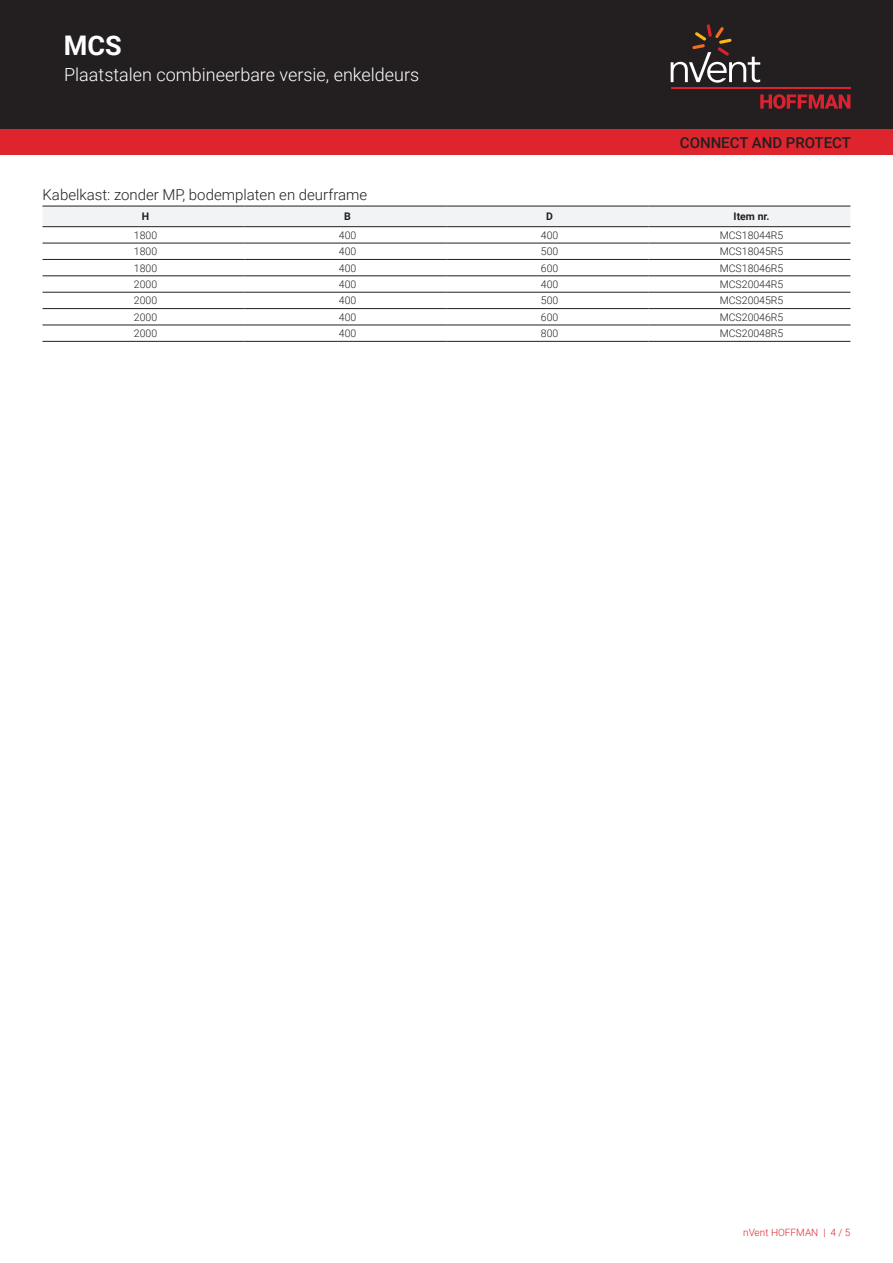
<style>
.page{position:relative;width:893px;height:1263px;background:#fff}
.page>*{position:absolute;margin:0;border:0;box-sizing:border-box;transform-origin:0 0}
.t1{font:700 27px "Roboto";color:#fff}
.t2{font:300 18px "Roboto";color:#fff}
.t3{font:300 15px "Roboto";color:#231f20}
.t4{font:500 15px "Roboto";color:#231f20}
.t5{font:300 10.5px "Roboto";color:#231f20}
.t6{font:700 10.5px "Roboto";color:#231f20}
.t7{font:300 10.05px "Roboto";color:#de252e}
</style>
<div class="page">
<div style="left:0;top:0;width:893px;height:129px;background:#231f20"></div>
<svg style="left:760px;top:94px;width:90px;height:15px"></svg>
<hr style="left:671px;top:88px;width:179px;height:1px;background:#db2230">
<svg style="left:671px;top:24px;width:89px;height:59px"></svg>
<div style="left:0;top:129px;width:893px;height:26px;background:#de252e"></div>
<div style="left:43px;top:207px;width:807px;height:19px;background:#f2f3f4"></div>
<hr style="left:43px;top:206px;width:201px;height:1px;background:#231f20">
<hr style="left:244px;top:206px;width:202px;height:1px;background:#231f20">
<hr style="left:446px;top:206px;width:202px;height:1px;background:#231f20">
<hr style="left:648px;top:206px;width:202px;height:1px;background:#231f20">
<hr style="left:43px;top:243px;width:201px;height:1px;background:#231f20">
<hr style="left:244px;top:243px;width:202px;height:1px;background:#231f20">
<hr style="left:446px;top:243px;width:202px;height:1px;background:#231f20">
<hr style="left:648px;top:243px;width:202px;height:1px;background:#231f20">
<hr style="left:43px;top:259px;width:201px;height:1px;background:#231f20">
<hr style="left:244px;top:259px;width:202px;height:1px;background:#231f20">
<hr style="left:446px;top:259px;width:202px;height:1px;background:#231f20">
<hr style="left:648px;top:259px;width:202px;height:1px;background:#231f20">
<hr style="left:43px;top:276px;width:201px;height:1px;background:#231f20">
<hr style="left:244px;top:276px;width:202px;height:1px;background:#231f20">
<hr style="left:446px;top:276px;width:202px;height:1px;background:#231f20">
<hr style="left:648px;top:276px;width:202px;height:1px;background:#231f20">
<hr style="left:43px;top:292px;width:201px;height:1px;background:#231f20">
<hr style="left:244px;top:292px;width:202px;height:1px;background:#231f20">
<hr style="left:446px;top:292px;width:202px;height:1px;background:#231f20">
<hr style="left:648px;top:292px;width:202px;height:1px;background:#231f20">
<hr style="left:43px;top:308px;width:201px;height:1px;background:#231f20">
<hr style="left:244px;top:308px;width:202px;height:1px;background:#231f20">
<hr style="left:446px;top:308px;width:202px;height:1px;background:#231f20">
<hr style="left:648px;top:308px;width:202px;height:1px;background:#231f20">
<hr style="left:43px;top:325px;width:201px;height:1px;background:#231f20">
<hr style="left:244px;top:325px;width:202px;height:1px;background:#231f20">
<hr style="left:446px;top:325px;width:202px;height:1px;background:#231f20">
<hr style="left:648px;top:325px;width:202px;height:1px;background:#231f20">
<hr style="left:43px;top:341px;width:201px;height:1px;background:#231f20">
<hr style="left:244px;top:341px;width:202px;height:1px;background:#231f20">
<hr style="left:446px;top:341px;width:202px;height:1px;background:#231f20">
<hr style="left:648px;top:341px;width:202px;height:1px;background:#231f20">
<hr style="left:43px;top:226px;width:201px;height:1px;background:#231f20">
<hr style="left:244px;top:226px;width:202px;height:1px;background:#231f20">
<hr style="left:446px;top:226px;width:202px;height:1px;background:#231f20">
<hr style="left:648px;top:226px;width:202px;height:1px;background:#231f20">
<h1 class="t1" style="left:64px;top:26px;width:59px">MCS</h1>
<h2 class="t2" style="left:64px;top:62px;width:357px">Plaatstalen combineerbare versie, enkeldeurs</h2>
<h3 class="t4" style="left:680px;top:132px;width:173px">CONNECT AND PROTECT</h3>
<h3 class="t3" style="left:43px;top:184px;width:326px">Kabelkast: zonder MP, bodemplaten en deurframe</h3>
<p class="t6" style="left:142px;top:209px;width:9px">H</p>
<p class="t6" style="left:344px;top:209px;width:8px">B</p>
<p class="t6" style="left:546px;top:209px;width:8px">D</p>
<p class="t6" style="left:734px;top:209px;width:37px">Item nr.</p>
<p class="t5" style="left:134px;top:228px;width:25px">1800</p>
<p class="t5" style="left:339px;top:228px;width:19px">400</p>
<p class="t5" style="left:541px;top:228px;width:19px">400</p>
<p class="t5" style="left:720px;top:228px;width:65px">MCS18044R5</p>
<p class="t5" style="left:134px;top:244px;width:25px">1800</p>
<p class="t5" style="left:339px;top:244px;width:19px">400</p>
<p class="t5" style="left:541px;top:244px;width:19px">500</p>
<p class="t5" style="left:720px;top:244px;width:65px">MCS18045R5</p>
<p class="t5" style="left:134px;top:260px;width:25px">1800</p>
<p class="t5" style="left:339px;top:260px;width:19px">400</p>
<p class="t5" style="left:541px;top:260px;width:19px">600</p>
<p class="t5" style="left:720px;top:260px;width:65px">MCS18046R5</p>
<p class="t5" style="left:134px;top:277px;width:25px">2000</p>
<p class="t5" style="left:339px;top:277px;width:19px">400</p>
<p class="t5" style="left:541px;top:277px;width:19px">400</p>
<p class="t5" style="left:720px;top:277px;width:65px">MCS20044R5</p>
<p class="t5" style="left:134px;top:293px;width:25px">2000</p>
<p class="t5" style="left:339px;top:293px;width:19px">400</p>
<p class="t5" style="left:541px;top:293px;width:19px">500</p>
<p class="t5" style="left:720px;top:293px;width:65px">MCS20045R5</p>
<p class="t5" style="left:134px;top:310px;width:25px">2000</p>
<p class="t5" style="left:339px;top:310px;width:19px">400</p>
<p class="t5" style="left:541px;top:310px;width:19px">600</p>
<p class="t5" style="left:720px;top:310px;width:65px">MCS20046R5</p>
<p class="t5" style="left:134px;top:326px;width:25px">2000</p>
<p class="t5" style="left:339px;top:326px;width:19px">400</p>
<p class="t5" style="left:541px;top:326px;width:19px">800</p>
<p class="t5" style="left:720px;top:326px;width:65px">MCS20048R5</p>
<p class="t7" style="left:743px;top:1226px;width:109px">nVent HOFFMAN | 4 / 5</p>
</div>
